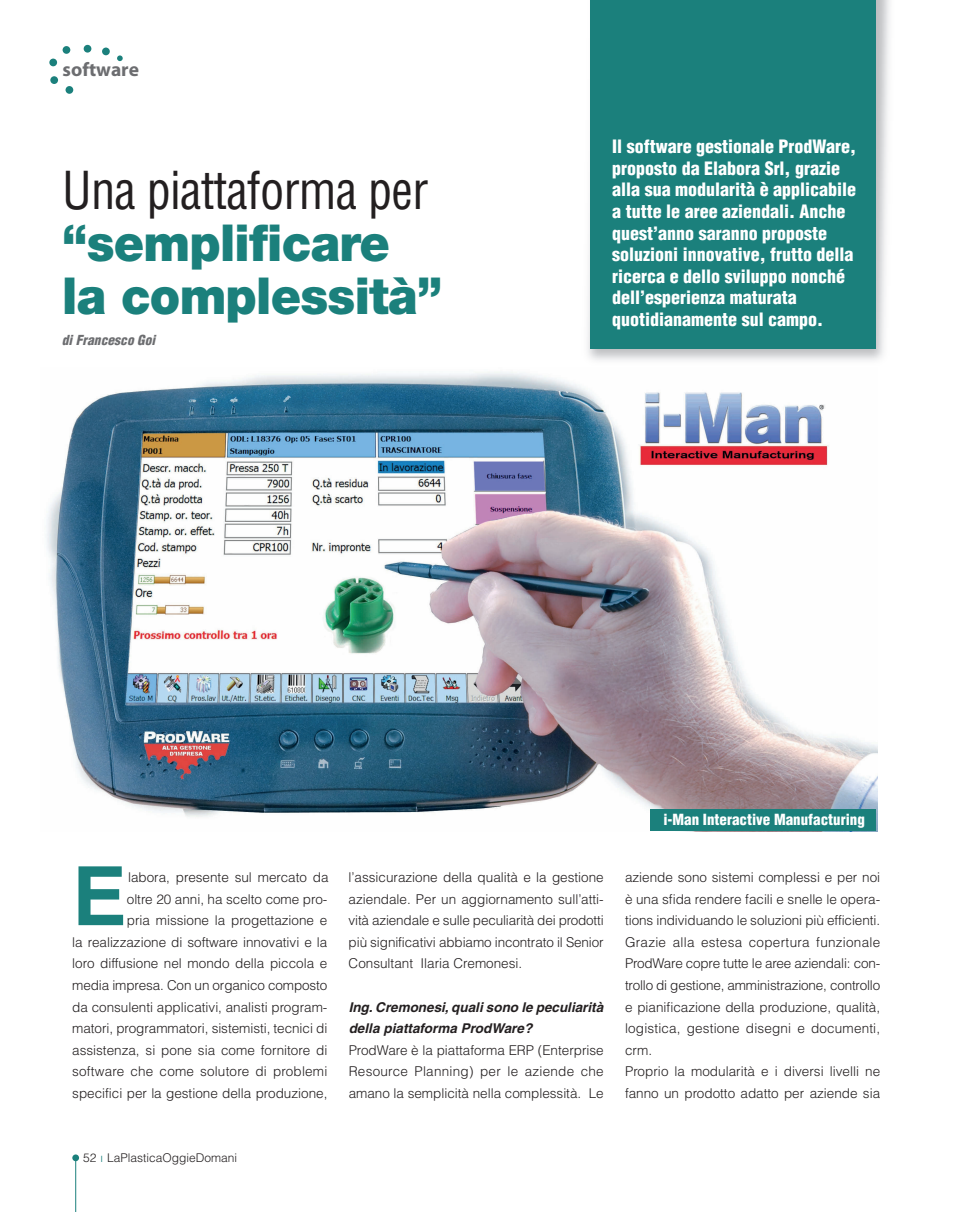
<style>
.page{position:relative;width:978px;height:1212px;background:#fff}
.page>*{position:absolute;margin:0;border:0;box-sizing:border-box;transform-origin:0 0}
.t1{font:700 81.9px "Helvetica";color:#1b807c}
.t2{font:900 51px/52.5px "Helvetica Neue";letter-spacing:-.015em;color:#1b807c;scale:.95 1}
.t3{font:condensed 51px "Helvetica";letter-spacing:-.015em;color:#231f20;scale:.95 1}
.t4{font:700 19.5px "Myriad";color:#6c6d70}
.t5{font:900 condensed 18px/21.6px "Helvetica";color:#fff}
.t6{font:900 condensed 15px "Helvetica";color:#fff}
.t7{font:300 13.5px/21.6px "Helvetica";color:#231f20;text-align:justify}
.t8{font:italic 700 13.5px/21.6px "Helvetica";color:#231f20}
.t9{font:italic 900 condensed 13.5px "Helvetica";color:#6c6d70}
.t10{font:300 12px "Helvetica";color:#231f20}
.s1{color:#1b807c}
</style>
<div class="page">
<img style="left:46px;top:372px;width:831px;height:459px">
<img style="left:587px;top:0;width:303px;height:360px">
<div style="left:591px;top:0;width:285px;height:348px;background:#1b807c"></div>
<hr style="left:75px;top:1157px;width:1px;height:55px;background:#1b807c">
<div style="left:72px;top:1154px;width:7px;height:7px;background:#1b807c;border-radius:50%"></div>
<div style="left:50px;top:76px;width:8px;height:8px;background:#1b807c;border-radius:50%"></div>
<div style="left:66px;top:86px;width:7px;height:8px;background:#1b807c;border-radius:50%"></div>
<div style="left:63px;top:46px;width:7px;height:8px;background:#1b807c;border-radius:50%"></div>
<div style="left:84px;top:45px;width:7px;height:8px;background:#1b807c;border-radius:50%"></div>
<div style="left:102px;top:48px;width:8px;height:7px;background:#1b807c;border-radius:50%"></div>
<div style="left:49px;top:59px;width:8px;height:7px;background:#1b807c;border-radius:50%"></div>
<svg style="left:117px;top:55px;width:6px;height:6px"></svg>
<div style="left:650px;top:809px;width:225px;height:22px;background:#1b807c"></div>
<h3 class="t4" style="left:63px;top:62px;width:78px">software</h3>
<h2 class="t3" style="left:62px;top:171px;width:387px">Una piattaforma per</h2>
<h2 class="t2" style="left:62px;top:221px;width:401px">“semplificare la complessità”</h2>
<p class="t9" style="left:62px;top:335px;width:98px">diFrancesco Goi</p>
<p class="t5" style="left:612px;top:137px;width:245px">Il software gestionale ProdWare, proposto da Elabora Srl, grazie alla sua modularità è applicabile a tutte le aree aziendali. Anche quest’anno saranno proposte soluzioni innovative, frutto della ricerca e dello sviluppo nonché dell’esperienza maturata quotidianamente sul campo.</p>
<p class="t6" style="left:663px;top:814px;width:203px">i-Man Interactive Manufacturing</p>
<h1 class="t1" style="left:72px;top:866px;width:56px">E</h1>
<p class="t7" style="left:72px;top:868px;width:258px;text-align:right">labora, presente sul mercato da<br>oltre 20 anni, ha scelto come pro-<br>pria missione la progettazione e<br>la realizzazione di software innovativi e la loro diffusione nel mondo della piccola e media impresa. Con un organico composto da consulenti applicativi, analisti program&shy;matori, programmatori, sistemisti, tecnici di assistenza, si pone sia come fornitore di software che come solutore di problemi specifici per la gestione della produzione,</p>
<p class="t7" style="left:349px;top:868px;width:257px">l’assicurazione della qualità e la gestione aziendale. Per un aggiornamento sull’atti&shy;vità aziendale e sulle peculiarità dei prodotti più significativi abbiamo incontrato il Senior Consultant Ilaria Cremonesi.</p>
<p class="t8" style="left:349px;top:997px;width:259px">Ing.Cremonesi,qualisono le peculiarità della piattaforma ProdWare?</p>
<p class="t7" style="left:349px;top:1040px;width:257px">ProdWare è la piattaforma ERP (Enterprise Resource Planning) per le aziende che amano la semplicità nella complessità. Le</p>
<p class="t7" style="left:625px;top:868px;width:257px;text-align:left">aziende sono sistemi complessi e per noi è una sfida rendere facili e snelle le opera&shy;tions individuando le soluzioni più efficienti.<br>Grazie alla estesa copertura funzionale ProdWare copre tutte le aree aziendali: con&shy;trollo di gestione, amministrazione, controllo e pianificazione della produzione, qualità, logistica, gestione disegni e documenti, crm.<br>Proprio la modularità e i diversi livelli ne fanno un prodotto adatto per aziende sia</p>
<p class="t10" style="left:83px;top:1153px;width:155px">52 <span class="s1">ı</span> LaPlasticaOggieDomani</p>
</div>
